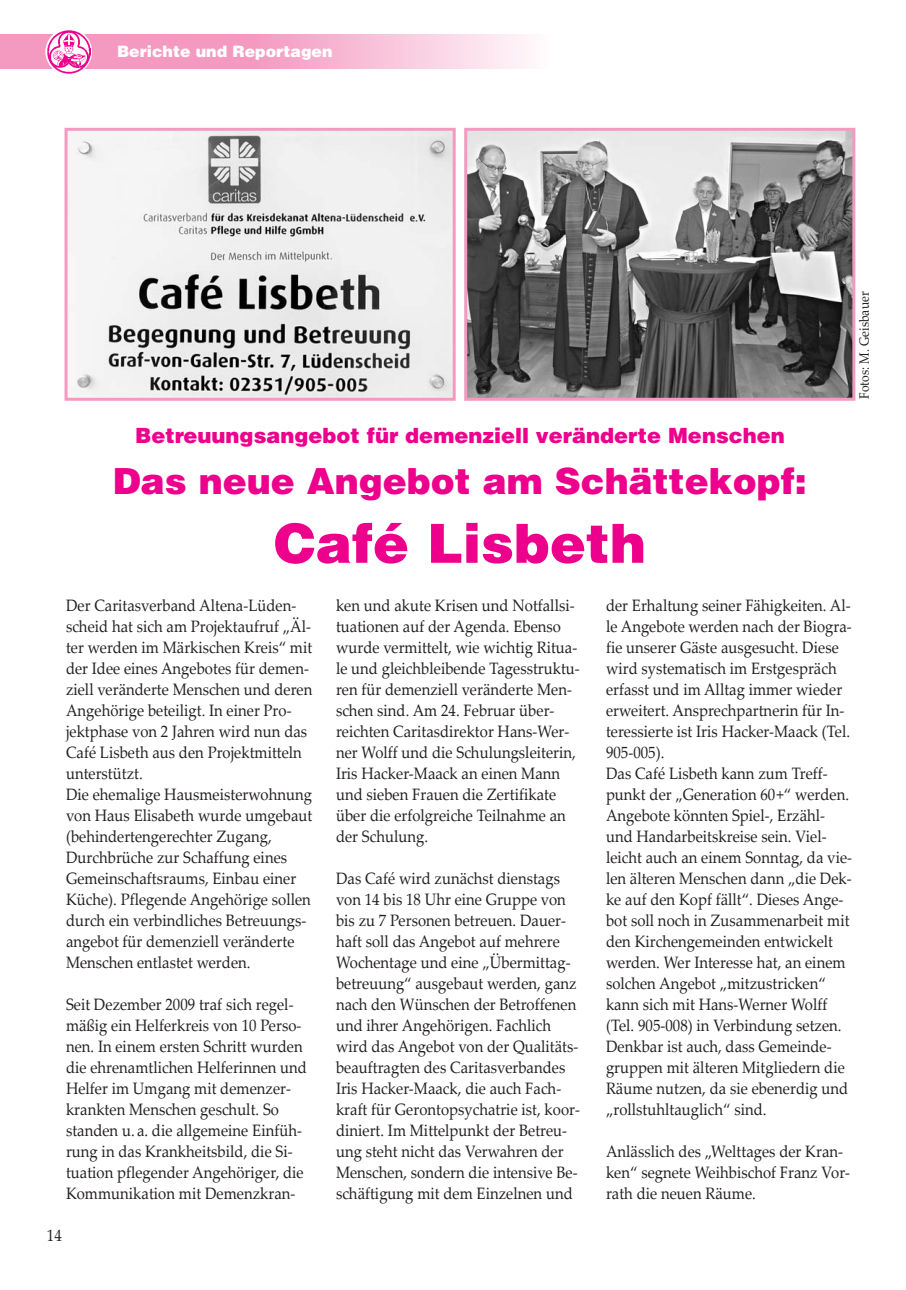
<style>
.page{position:relative;width:906px;height:1290px;background:#fff}
.page>*{position:absolute;margin:0;border:0;box-sizing:border-box;transform-origin:0 0}
.t1{font:900 54px "Helvetica";color:#ec008c}
.t2{font:900 36px "Helvetica";color:#ec008c}
.t3{font:900 21px "Helvetica";color:#ec008c}
.t4{font:16.5px/21px "Palatino Linotype";color:#231f20;scale:.9 1}
.t5{font:900 15.75px "Helvetica";color:#fff}
.t6{font:13.5px "Palatino Linotype";color:#231f20;scale:.9 1}
</style>
<div class="page">
<img style="left:468px;top:132px;width:383px;height:265px">
<div style="left:464px;top:128px;width:391px;height:273px;border:3px solid #f49ac1"></div>
<div style="left:1px;top:35px;width:255px;height:34px;background:#f49ac1"></div>
<div style="left:256px;top:35px;width:293px;height:34px;background:linear-gradient(to right,#f49ac1,#fffbfd)"></div>
<svg style="left:45px;top:28px;width:47px;height:47px"></svg>
<img style="left:48px;top:31px;width:42px;height:42px">
<img style="left:69px;top:132px;width:383px;height:265px">
<div style="left:65px;top:128px;width:391px;height:273px;border:3px solid #f49ac1"></div>
<p class="t5" style="left:117px;top:46px;width:217px">Berichte und Reportagen</p>
<p class="t3" style="left:135px;top:428px;width:651px">Betreuungsangebot für demenziell veränderte Menschen</p>
<h2 class="t2" style="left:113px;top:468px;width:696px">Das neue Angebot am Schättekopf:</h2>
<h1 class="t1" style="left:274px;top:524px;width:374px">Café Lisbeth</h1>
<p class="t6" style="left:859px;top:399px;width:121px;rotate:-90deg">Fotos: M. Geisbauer</p>
<p class="t4" style="left:66px;top:597px;width:275px">Der Caritasverband Altena-Lüden&shy;scheid hat sich am Projektaufruf „Äl&shy;ter werden im Märkischen Kreis“ mit der Idee eines Angebotes für demen&shy;ziell veränderte Menschen und deren Angehörige beteiligt. In einer Pro&shy;jektphase von 2 Jahren wird nun das Café Lisbeth aus den Projektmitteln unterstützt.<br>Die ehemalige Hausmeisterwohnung von Haus Elisabeth wurde umgebaut (behindertengerechter Zugang, Durchbrüche zur Schaffung eines Gemeinschaftsraums, Einbau einer Küche). Pflegende Angehörige sollen durch ein verbindliches Betreuungs&shy;angebot für demenziell veränderte Menschen entlastet werden.</p>
<p class="t4" style="left:66px;top:996px;width:269px">Seit Dezember 2009 traf sich regel&shy;mäßig ein Helferkreis von 10 Perso&shy;nen. In einem ersten Schritt wurden die ehrenamtlichen Helferinnen und Helfer im Umgang mit demenzer&shy;krankten Menschen geschult. So standen u. a. die allgemeine Einfüh&shy;rung in das Krankheitsbild, die Si&shy;tuation pflegender Angehöriger, die Kommunikation mit Demenzkran-</p>
<p class="t4" style="left:47px;top:1227px;width:18px">14</p>
<p class="t4" style="left:336px;top:597px;width:272px">ken und akute Krisen und Notfallsi&shy;tuationen auf der Agenda. Ebenso wurde vermittelt, wie wichtig Ritua&shy;le und gleichbleibende Tagesstruktu&shy;ren für demenziell veränderte Men&shy;schen sind. Am 24. Februar über&shy;reichten Caritasdirektor Hans-Wer&shy;ner Wolff und die Schulungsleiterin, Iris Hacker-Maack an einen Mann und sieben Frauen die Zertifikate über die erfolgreiche Teilnahme an der Schulung.</p>
<p class="t4" style="left:336px;top:870px;width:273px">Das Café wird zunächst dienstags von 14 bis 18 Uhr eine Gruppe von bis zu 7 Personen betreuen. Dauer&shy;haft soll das Angebot auf mehrere Wochentage und eine „Übermittag&shy;betreuung“ ausgebaut werden, ganz nach den Wünschen der Betroffenen und ihrer Angehörigen. Fachlich wird das Angebot von der Qualitäts&shy;beauftragten des Caritasverbandes Iris Hacker-Maack, die auch Fach&shy;kraft für Gerontopsychatrie ist, koor&shy;diniert. Im Mittelpunkt der Betreu&shy;ung steht nicht das Verwahren der Menschen, sondern die intensive Be&shy;schäftigung mit dem Einzelnen und</p>
<p class="t4" style="left:606px;top:597px;width:275px">der Erhaltung seiner Fähigkeiten. Al&shy;le Angebote werden nach der Biogra&shy;fie unserer Gäste ausgesucht. Diese wird systematisch im Erstgespräch erfasst und im Alltag immer wieder erweitert. Ansprechpartnerin für In&shy;teressierte ist Iris Hacker-Maack (Tel.<br>905-005).<br>Das Café Lisbeth kann zum Treff&shy;punkt der „Generation 60+“ werden.<br>Angebote könnten Spiel-, Erzähl&shy;und Handarbeitskreise sein. Viel&shy;leicht auch an einem Sonntag, da vie&shy;len älteren Menschen dann „die Dek&shy;ke auf den Kopf fällt“. Dieses Ange&shy;bot soll noch in Zusammenarbeit mit den Kirchengemeinden entwickelt werden. Wer Interesse hat, an einem solchen Angebot „mitzustricken“ kann sich mit Hans-Werner Wolff (Tel. 905-008) in Verbindung setzen.<br>Denkbar ist auch, dass Gemeinde&shy;gruppen mit älteren Mitgliedern die Räume nutzen, da sie ebenerdig und „rollstuhltauglich“ sind.</p>
<p class="t4" style="left:606px;top:1143px;width:273px">Anlässlich des „Welttages der Kran&shy;ken“ segnete Weihbischof Franz Vor&shy;rath die neuen Räume.</p>
</div>
